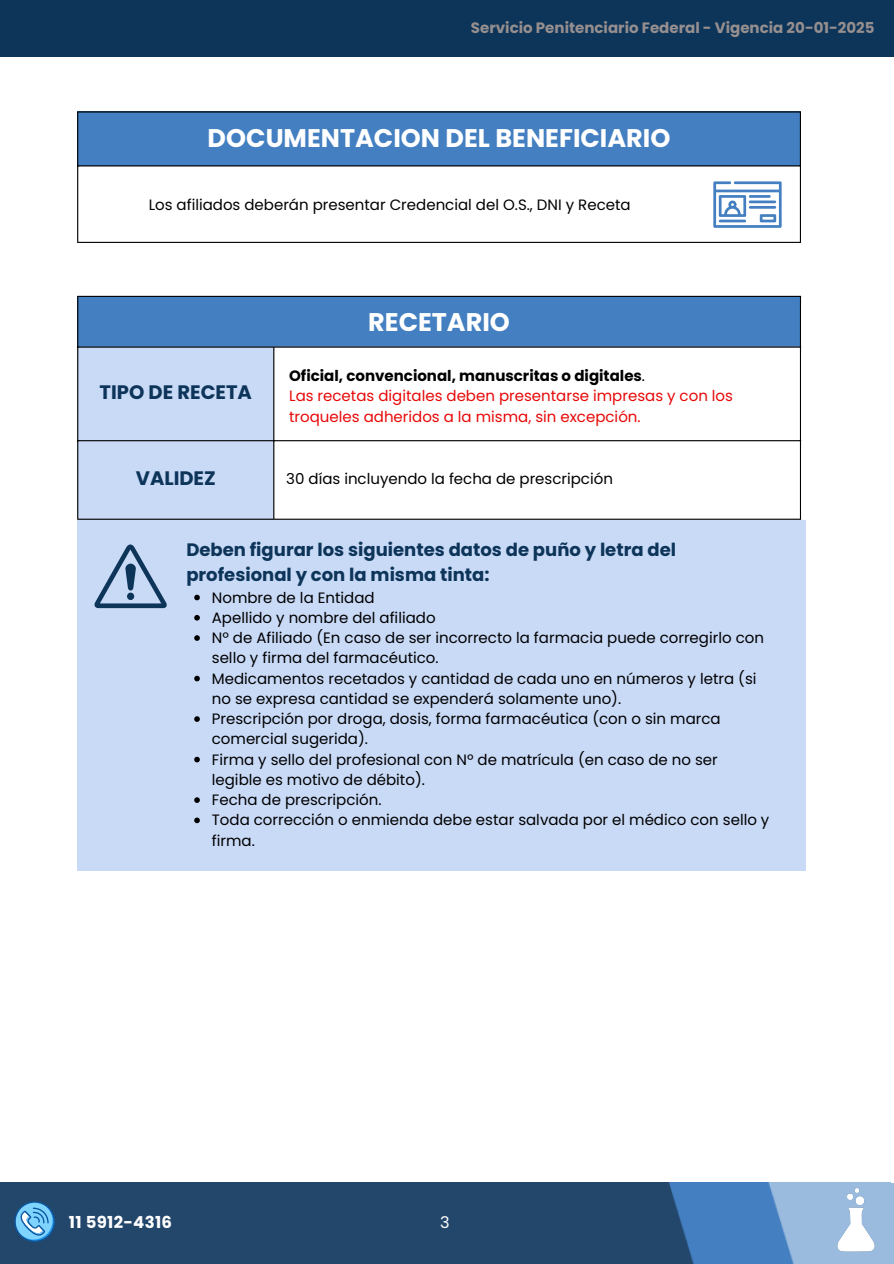
<style>
.page{position:relative;width:894px;height:1264px;background:#fff}
.page>*{position:absolute;margin:0;border:0;box-sizing:border-box;transform-origin:0 0}
.t1{font:700 25.5px "Poppins";color:#fff}
.t2{font:700 19.5px "Poppins";color:#0d3459}
.t3{font:700 18px/24.8px "Poppins";color:#0d3459}
.t4{font:700 16.5px "Poppins";letter-spacing:.02em;color:#fff}
.t5{font:16.5px "IBM Plex Sans";color:#fff}
.t6{font:16.2px "Poppins";color:#fff}
.t7{font:15px/20.2px "Poppins";color:#000}
.t8{font:15px/20.2px "Poppins";color:#e80808}
.t9{font:700 15px "Poppins";color:#968f8f}
.t10{font:700 15px "Poppins";color:#000}
.s1{font-weight:400}
</style>
<div class="page">
<div style="left:0;top:0;width:893px;height:56px;background:#0d3459"></div>
<img style="left:697px;top:1182px;width:100px;height:81px">
<div style="left:0;top:1182px;width:697px;height:81px;background:#23466b"></div>
<img style="left:817px;top:1184px;width:76px;height:75px">
<svg style="left:14px;top:1201px;width:41px;height:40px;background:#579bca"></svg>
<div style="left:77px;top:296px;width:723px;height:51px;background:#437fc1"></div>
<div style="left:78px;top:347px;width:195px;height:171px;background:#c9daf7"></div>
<svg style="left:274px;top:347px;width:525px;height:171px"></svg>
<hr style="left:77px;top:297px;width:1px;height:221px;background:#000">
<hr style="left:273px;top:347px;width:1px;height:171px;background:#000">
<hr style="left:799px;top:297px;width:1px;height:221px;background:#000">
<hr style="left:77px;top:296px;width:723px;height:1px;background:#000">
<hr style="left:77px;top:346px;width:723px;height:1px;background:#000">
<hr style="left:77px;top:440px;width:723px;height:1px;background:#000">
<hr style="left:77px;top:518px;width:723px;height:2px;background:#000">
<div style="left:77px;top:520px;width:728px;height:350px;background:#c9daf7"></div>
<svg style="left:94px;top:544px;width:73px;height:64px"></svg>
<svg style="left:194px;top:594px;width:6px;height:6px"></svg>
<svg style="left:194px;top:615px;width:6px;height:5px"></svg>
<svg style="left:194px;top:635px;width:6px;height:6px"></svg>
<svg style="left:194px;top:675px;width:6px;height:6px"></svg>
<svg style="left:194px;top:716px;width:6px;height:6px"></svg>
<svg style="left:194px;top:756px;width:6px;height:6px"></svg>
<svg style="left:194px;top:797px;width:6px;height:6px"></svg>
<svg style="left:194px;top:817px;width:6px;height:6px"></svg>
<div style="left:77px;top:112px;width:723px;height:54px;background:#437fc1"></div>
<hr style="left:77px;top:112px;width:1px;height:130px;background:#000">
<hr style="left:799px;top:112px;width:1px;height:130px;background:#000">
<hr style="left:77px;top:111px;width:723px;height:1px;background:#000">
<hr style="left:77px;top:165px;width:723px;height:1px;background:#000">
<hr style="left:77px;top:242px;width:723px;height:1px;background:#000">
<svg style="left:713px;top:181px;width:68px;height:46px"></svg>
<hr style="left:748px;top:195px;width:22px;height:3px;background:#437fc1">
<hr style="left:748px;top:200px;width:28px;height:3px;background:#437fc1">
<hr style="left:748px;top:206px;width:28px;height:3px;background:#437fc1">
<h2 class="t9" style="left:471px;top:18px;width:405px">Servicio Penitenciario Federal - Vigencia 20-01-2025</h2>
<p class="t1" style="left:207px;top:121px;width:464px">DOCUMENTACION DEL BENEFICIARIO</p>
<p class="t7" style="left:149px;top:194px;width:483px">Los afiliados deberán presentar Credencial del O.S., DNI y Receta</p>
<p class="t2" style="left:100px;top:379px;width:154px">TIPO DE RECETA</p>
<p class="t2" style="left:136px;top:464px;width:81px">VALIDEZ</p>
<p class="t1" style="left:368px;top:304px;width:143px">RECETARIO</p>
<p class="t10" style="left:289px;top:365px;width:357px">Oficial, convencional, manuscritas o digitales<span class="s1">.</span></p>
<p class="t8" style="left:289px;top:386px;width:445px">Las recetas digitales deben presentarse impresas y con los troqueles adheridos a la misma, sin excepción.</p>
<p class="t7" style="left:286px;top:469px;width:328px">30 días incluyendo la fecha de prescripción</p>
<p class="t3" style="left:186px;top:537px;width:491px">Deben figurar los siguientes datos de puño y letra del profesional y con la misma tinta:</p>
<p class="t7" style="left:212px;top:587px;width:164px">Nombre de la Entidad</p>
<p class="t7" style="left:212px;top:607px;width:225px">Apellido y nombre del afiliado</p>
<p class="t7" style="left:212px;top:627px;width:553px">Nº de Afiliado (En caso de ser incorrecto la farmacia puede corregirlo con sello y firma del farmacéutico.</p>
<h1 class="t7" style="left:212px;top:668px;width:546px">Medicamentos recetados y cantidad de cada uno en números y letra (si no se expresa cantidad se expenderá solamente uno).</h1>
<p class="t7" style="left:212px;top:708px;width:510px">Prescripción por droga, dosis, forma farmacéutica (con o sin marca comercial sugerida).</p>
<p class="t7" style="left:212px;top:749px;width:507px">Firma y sello del profesional con Nº de matrícula (en caso de no ser legible es motivo de débito).</p>
<p class="t7" style="left:212px;top:789px;width:171px">Fecha de prescripción.</p>
<p class="t7" style="left:212px;top:810px;width:559px">Toda corrección o enmienda debe estar salvada por el médico con sello y firma.</p>
<p class="t5" style="left:441px;top:1201px;width:11px">3</p>
<p class="t4" style="left:69px;top:1210px;width:105px">11 5912-4316</p>
<p class="t6" style="left:440px;top:1210px;width:11px">3</p>
</div>
